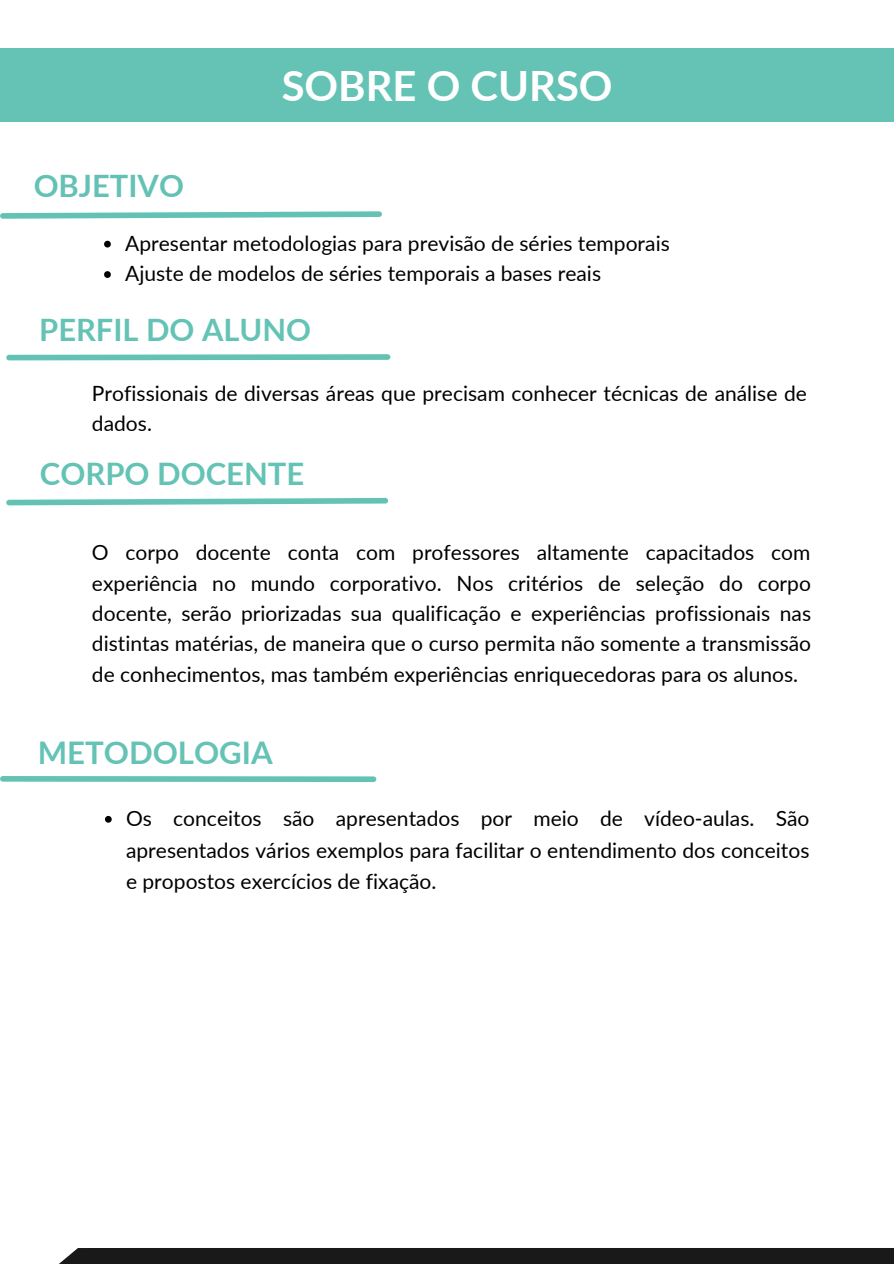
<style>
.page{position:relative;width:894px;height:1264px;background:#fff}
.page>*{position:absolute;margin:0;border:0;box-sizing:border-box;transform-origin:0 0}
.t1{font:700 41.7px "Lato";color:#fff}
.t2{font:700 31.2px "Lato";color:#64c3b5}
.t3{font:700 30.9px "Lato";color:#64c3b5}
.t4{font:700 30.9px "Lato";color:#63c2b4}
.t5{font:21px/30.5px "Lato";color:#000}
</style>
<div class="page">
<svg style="left:104px;top:241px;width:7px;height:6px"></svg>
<svg style="left:104px;top:271px;width:7px;height:7px"></svg>
<svg style="left:0;top:211px;width:382px;height:8px"></svg>
<svg style="left:6px;top:354px;width:385px;height:7px;background:#81cec2"></svg>
<div style="left:60px;top:1248px;width:833px;height:15px;background:#191919"></div>
<div style="left:0;top:48px;width:893px;height:73px;background:#64c3b5"></div>
<svg style="left:6px;top:497px;width:383px;height:9px"></svg>
<div style="left:3px;top:776px;width:370px;height:6px;background:#63c2b4"></div>
<svg style="left:105px;top:816px;width:7px;height:6px"></svg>
<h3 class="t4" style="left:34px;top:166px;width:152px">OBJETIVO</h3>
<h1 class="t1" style="left:281px;top:60px;width:332px">SOBRE O CURSO</h1>
<p class="t5" style="left:125px;top:227px;width:546px">Apresentar metodologias para previsão de séries temporais<br>Ajuste de modelos de séries temporais a bases reais</p>
<h3 class="t3" style="left:39px;top:310px;width:273px">PERFIL DO ALUNO</h3>
<p class="t5" style="left:92px;top:377px;width:716px">Profissionais de diversas áreas que precisam conhecer técnicas de análise de dados.</p>
<h3 class="t3" style="left:40px;top:455px;width:266px">CORPO DOCENTE</h3>
<p class="t5" style="left:92px;top:536px;width:720px;text-align:justify">O corpo docente conta com professores altamente capacitados com experiência no mundo corporativo. Nos critérios de seleção do corpo docente, serão priorizadas sua qualificação e experiências profissionais nas distintas matérias, de maneira que o curso permita não somente a transmissão de conhecimentos, mas também experiências enriquecedoras para os alunos.</p>
<h2 class="t2" style="left:38px;top:733px;width:236px">METODOLOGIA</h2>
<p class="t5" style="left:126px;top:802px;width:684px;line-height:31.5px;text-align:justify">Os conceitos são apresentados por meio de vídeo-aulas. São apresentados vários exemplos para facilitar o entendimento dos conceitos e propostos exercícios de fixação.</p>
</div>
